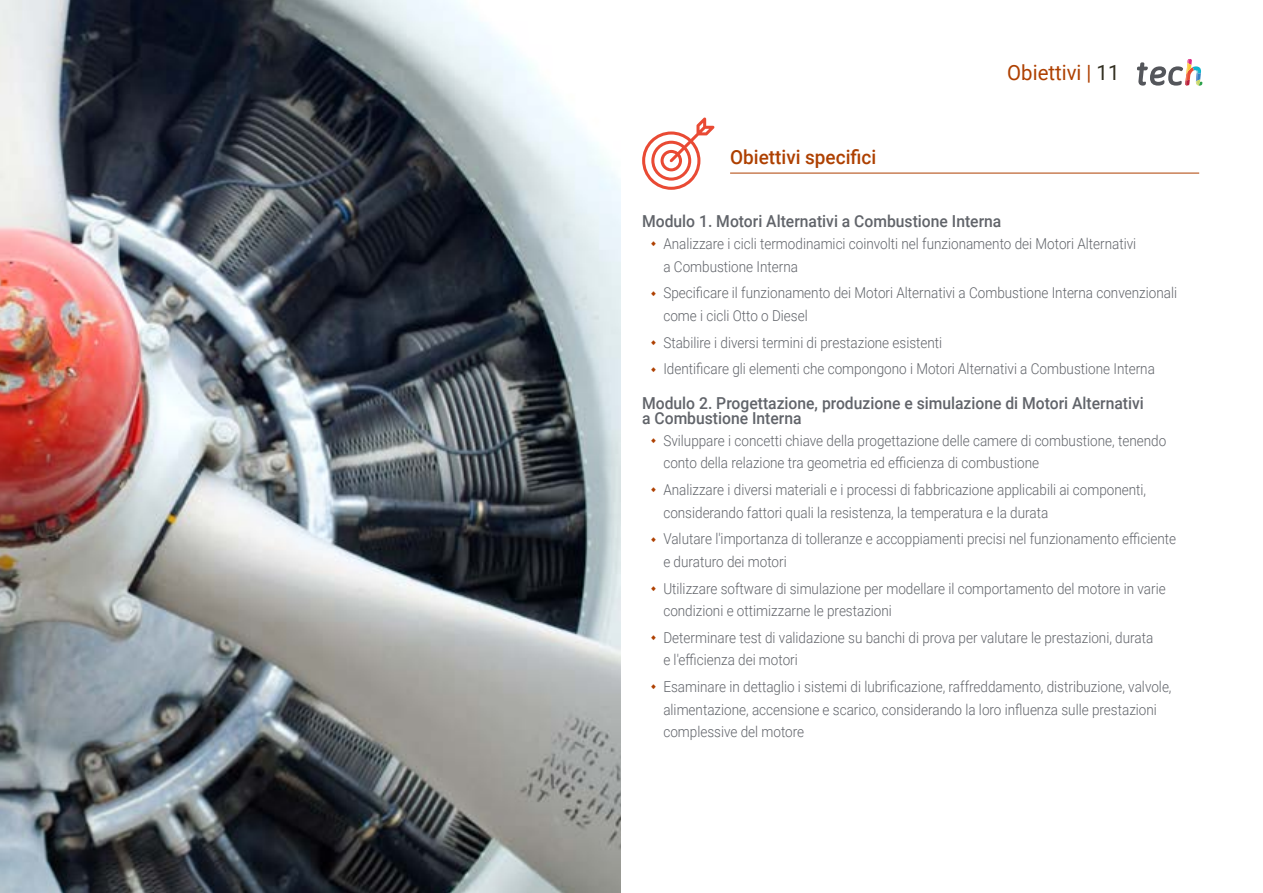
<style>
.page{position:relative;width:1263px;height:893px;background:#fff}
.page>*{position:absolute;margin:0;border:0;box-sizing:border-box;transform-origin:0 0}
.t1{font:21px "Roboto";color:#ae4000}
.t2{font:500 19.5px "Roboto";color:#ae4000}
.t3{font:500 16.5px/15px "Roboto";color:#61646a;scale:.95 1}
.t4{font:300 15px/22.5px "Roboto";color:#61646a;scale:.9 1}
.s1{color:#312e20}
</style>
<div class="page">
<img style="left:0;top:0;width:621px;height:893px">
<hr style="left:730px;top:173px;width:469px;height:1px;background:#ae4000">
<svg style="left:642px;top:117px;width:72px;height:73px"></svg>
<svg style="left:1137px;top:59px;width:65px;height:27px"></svg>
<h2 class="t2" style="left:730px;top:144px;width:147px">Obiettivi specifici</h2>
<h1 class="t1" style="left:1007px;top:57px;width:114px">Obiettivi | <span class="s1">11</span></h1>
<p class="t3" style="left:642px;top:213px;width:380px">Modulo 1. Motori Alternativi a Combustione Interna</p>
<p class="t4" style="left:663px;top:232px;width:527px">Analizzare i cicli termodinamici coinvolti nel funzionamento dei Motori Alternativi a Combustione Interna</p>
<p class="t4" style="left:663px;top:281px;width:572px">Specificare il funzionamento dei Motori Alternativi a Combustione Interna convenzionali come i cicli Otto o Diesel</p>
<p class="t4" style="left:663px;top:328px;width:548px;line-height:26.7px">Stabilire i diversi termini di prestazione esistenti<br>Identificare gli elementi che compongono i Motori Alternativi a Combustione Interna</p>
<p class="t3" style="left:642px;top:395px;width:530px">Modulo 2. Progettazione, produzione e simulazione di Motori Alternativi a Combustione Interna</p>
<p class="t4" style="left:663px;top:429px;width:560px">Sviluppare i concetti chiave della progettazione delle camere di combustione, tenendo conto della relazione tra geometria ed efficienza di combustione</p>
<p class="t4" style="left:663px;top:478px;width:538px">Analizzare i diversi materiali e i processi di fabbricazione applicabili ai componenti, considerando fattori quali la resistenza, la temperatura e la durata</p>
<p class="t4" style="left:663px;top:527px;width:571px">Valutare l'importanza di tolleranze e accoppiamenti precisi nel funzionamento efficiente e duraturo dei motori</p>
<p class="t4" style="left:663px;top:577px;width:560px">Utilizzare software di simulazione per modellare il comportamento del motore in varie condizioni e ottimizzarne le prestazioni</p>
<p class="t4" style="left:663px;top:626px;width:546px">Determinare test di validazione su banchi di prova per valutare le prestazioni, durata e l'efficienza dei motori</p>
<p class="t4" style="left:663px;top:675px;width:566px">Esaminare in dettaglio i sistemi di lubrificazione, raffreddamento, distribuzione, valvole, alimentazione, accensione e scarico, considerando la loro influenza sulle prestazioni complessive del motore</p>
</div>
